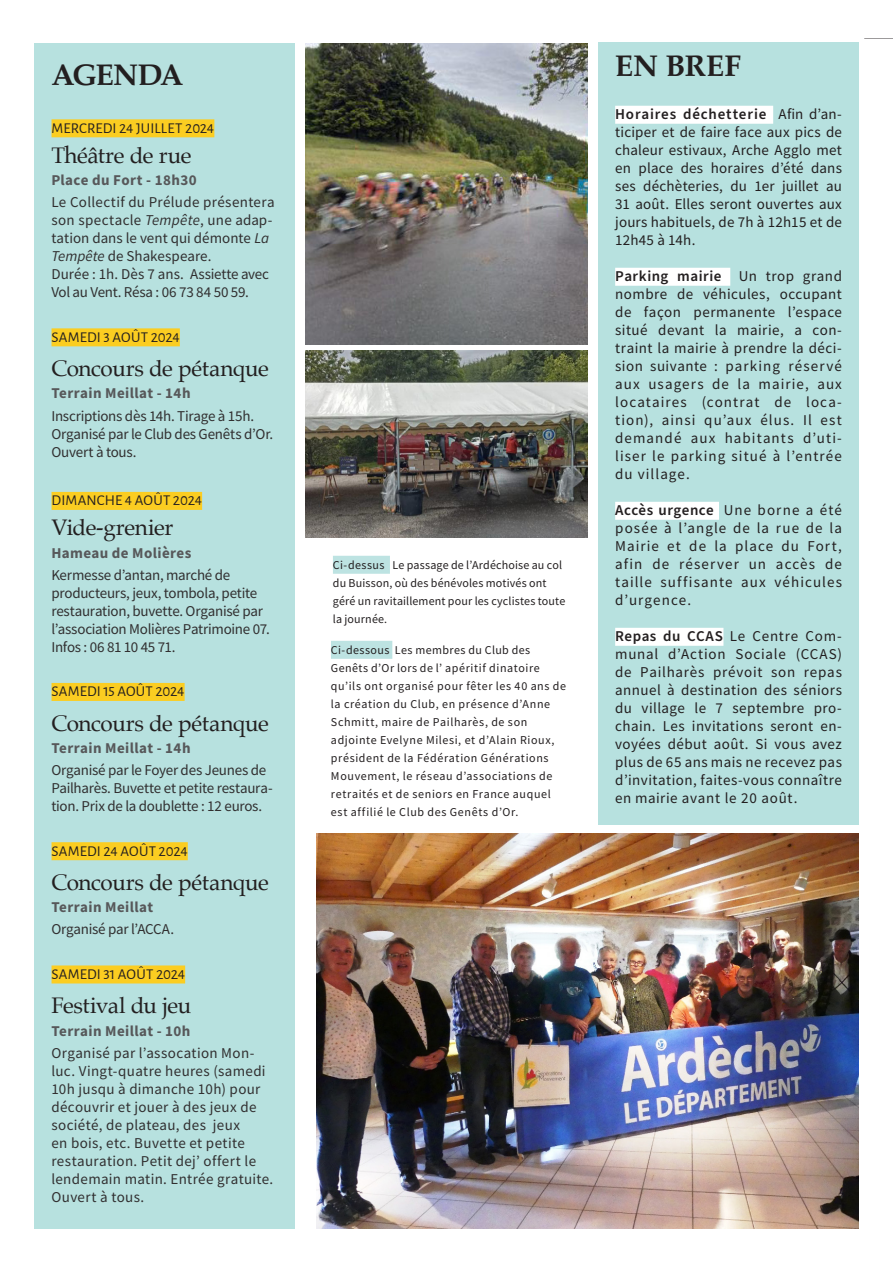
<style>
.page{position:relative;width:893px;height:1263px;background:#fff}
.page>*{position:absolute;margin:0;border:0;box-sizing:border-box;transform-origin:0 0}
.t1{font:700 30px "Palatino";letter-spacing:-.025em;color:#231f20}
.t2{font:22.5px "Palatino";letter-spacing:-.02em;color:#231f20}
.t3{font:15px/18px "Source Sans Pro";letter-spacing:.06em;color:#231f20;text-align:justify}
.t4{font:15px/18px "Source Sans Pro";color:#312f30}
.t5{font:15px/18px "Source Sans Pro";letter-spacing:.025em;color:#312f30}
.t6{font:15px "Alegreya Sans SC";letter-spacing:.005em;color:#231f20}
.t7{font:700 15px "Source Sans Pro";letter-spacing:.025em;color:#57585a}
.t8{font:15px "Source Sans Pro";letter-spacing:-.02em;color:#312f30}
.t9{font:12px/18px "Source Sans Pro";letter-spacing:.05em;color:#231f20}
.t10{font:12px/18px "Source Sans Pro";letter-spacing:.01em;color:#231f20}
.s1{font-style:italic}
.s2{font-weight:600}
</style>
<div class="page">
<div style="left:598px;top:43px;width:261px;height:782px;background:#b7e1df"></div>
<div style="left:615px;top:106px;width:158px;height:18px;background:#fff"></div>
<div style="left:615px;top:268px;width:115px;height:18px;background:#fff"></div>
<div style="left:615px;top:502px;width:104px;height:18px;background:#fff"></div>
<div style="left:615px;top:628px;width:108px;height:18px;background:#fff"></div>
<div style="left:34px;top:43px;width:261px;height:1186px;background:#b7e1df"></div>
<div style="left:52px;top:119px;width:162px;height:18px;background:#fbcd21"></div>
<div style="left:52px;top:328px;width:128px;height:18px;background:#fbcd21"></div>
<div style="left:52px;top:492px;width:150px;height:18px;background:#fbcd21"></div>
<div style="left:52px;top:683px;width:133px;height:18px;background:#fbcd21"></div>
<div style="left:52px;top:842px;width:136px;height:18px;background:#fbcd21"></div>
<div style="left:52px;top:965px;width:133px;height:18px;background:#fbcd21"></div>
<div style="left:333px;top:556px;width:57px;height:18px;background:#bde3e2"></div>
<div style="left:331px;top:641px;width:61px;height:18px;background:#bde3e2"></div>
<svg style="left:864px;top:38px;width:29px;height:1px"></svg>
<img style="left:316px;top:833px;width:543px;height:395px">
<img style="left:305px;top:43px;width:282px;height:301px">
<img style="left:305px;top:351px;width:282px;height:187px">
<h1 class="t1" style="left:51px;top:49px;width:134px">AGENDA</h1>
<p class="t6" style="left:52px;top:118px;width:164px">MERCREDI 24 JUILLET 2024</p>
<h2 class="t2" style="left:51px;top:136px;width:142px">Théâtre de rue</h2>
<p class="t7" style="left:51px;top:170px;width:147px">Place du Fort - 18h30</p>
<p class="t4" style="left:51px;top:193px;width:225px">Le Collectif du Prélude présentera son spectacle <span class="s1">Tempête</span>, une adap&shy;tation dans le vent qui démonte <span class="s1">La<br>Tempête</span> de Shakespeare.<br>Durée : 1h. Dès 7 ans. Assiette avec<br>Vol au Vent. Résa : 06 73 84 50 59.</p>
<p class="t6" style="left:52px;top:327px;width:130px">SAMEDI 3 AOÛT 2024</p>
<h2 class="t2" style="left:51px;top:350px;width:219px">Concours de pétanque</h2>
<p class="t7" style="left:51px;top:383px;width:141px">Terrain Meillat - 14h</p>
<p class="t4" style="left:51px;top:407px;width:223px">Inscriptions dès 14h. Tirage à 15h.<br>Organisé par le Club des Genêts d’Or.<br>Ouvert à tous.</p>
<p class="t6" style="left:52px;top:490px;width:152px">DIMANCHE 4 AOÛT 2024</p>
<h2 class="t2" style="left:51px;top:509px;width:124px">Vide-grenier</h2>
<p class="t7" style="left:51px;top:542px;width:142px">Hameau de Molières</p>
<p class="t4" style="left:51px;top:566px;width:220px">Kermesse d’antan, marché de producteurs, jeux, tombola, petite restauration, buvette. Organisé par l’association Molières Patrimoine 07.<br>Infos : 06 81 10 45 71.</p>
<p class="t6" style="left:52px;top:681px;width:135px">SAMEDI 15 AOÛT 2024</p>
<h2 class="t2" style="left:51px;top:704px;width:219px">Concours de pétanque</h2>
<p class="t7" style="left:51px;top:738px;width:141px">Terrain Meillat - 14h</p>
<p class="t4" style="left:51px;top:761px;width:223px">Organisé par le Foyer des Jeunes de<br>Pailharès. Buvette et petite restaura&shy;tion. Prix de la doublette : 12 euros.</p>
<p class="t6" style="left:52px;top:840px;width:138px">SAMEDI 24 AOÛT 2024</p>
<h2 class="t2" style="left:51px;top:863px;width:219px">Concours de pétanque</h2>
<p class="t7" style="left:51px;top:897px;width:103px">Terrain Meillat</p>
<p class="t8" style="left:51px;top:920px;width:124px">Organisé par l’ACCA.</p>
<p class="t6" style="left:52px;top:964px;width:135px">SAMEDI 31 AOÛT 2024</p>
<h2 class="t2" style="left:51px;top:987px;width:141px">Festival du jeu</h2>
<p class="t7" style="left:51px;top:1020px;width:141px">Terrain Meillat - 10h</p>
<p class="t5" style="left:51px;top:1044px;width:223px">Organisé par l’assocation Mon&shy;luc. Vingt-quatre heures (samedi<br>10h jusqu à dimanche 10h) pour découvrir et jouer à des jeux de société, de plateau, des jeux<br>en bois, etc. Buvette et petite restauration. Petit dej’ offert le lendemain matin. Entrée gratuite.<br>Ouvert à tous.</p>
<p class="t10" style="left:333px;top:556px;width:234px">Ci-dessus Le passage de l’Ardéchoise au col du Buisson, où des bénévoles motivés ont géré un ravitaillement pour les cyclistes toute la journée.</p>
<p class="t9" style="left:331px;top:641px;width:237px">Ci-dessous Les membres du Club des Genêts d’Or lors de l’ apéritif dinatoire qu’ils ont organisé pour fêter les 40 ans de la création du Club, en présence d’Anne Schmitt, maire de Pailharès, de son adjointe Evelyne Milesi, et d’Alain Rioux, président de la Fédération Générations Mouvement, le réseau d’associations de retraités et de seniors en France auquel est affilié le Club des Genêts d’Or.</p>
<h1 class="t1" style="left:615px;top:40px;width:127px">EN BREF</h1>
<p class="t3" style="left:615px;top:105px;width:228px"><span class="s2">Horaires déchetterie</span> Afin d’an&shy;ticiper et de faire face aux pics de chaleur estivaux, Arche Agglo met en place des horaires d’été dans ses déchèteries, du 1er juillet au 31 août. Elles seront ouvertes aux jours habituels, de 7h à 12h15 et de 12h45 à 14h.</p>
<p class="t3" style="left:615px;top:267px;width:228px"><span class="s2">Parking mairie</span> Un trop grand nombre de véhicules, occupant de façon permanente l’espace situé devant la mairie, a con&shy;traint la mairie à prendre la déci&shy;sion suivante : parking réservé aux usagers de la mairie, aux locataires (contrat de loca&shy;tion), ainsi qu’aux élus. Il est demandé aux habitants d’uti&shy;liser le parking situé à l’entrée du village.</p>
<p class="t3" style="left:615px;top:501px;width:228px"><span class="s2">Accès urgence</span> Une borne a été posée à l’angle de la rue de la Mairie et de la place du Fort, afin de réserver un accès de taille suffisante aux véhicules d’urgence.</p>
<p class="t3" style="left:615px;top:627px;width:228px"><span class="s2">Repas du CCAS</span> Le Centre Com&shy;munal d’Action Sociale (CCAS) de Pailharès prévoit son repas annuel à destination des séniors du village le 7 septembre pro&shy;chain. Les invitations seront en&shy;voyées début août. Si vous avez plus de 65 ans mais ne recevez pas d’invitation, faites-vous connaître en mairie avant le 20 août.</p>
</div>
